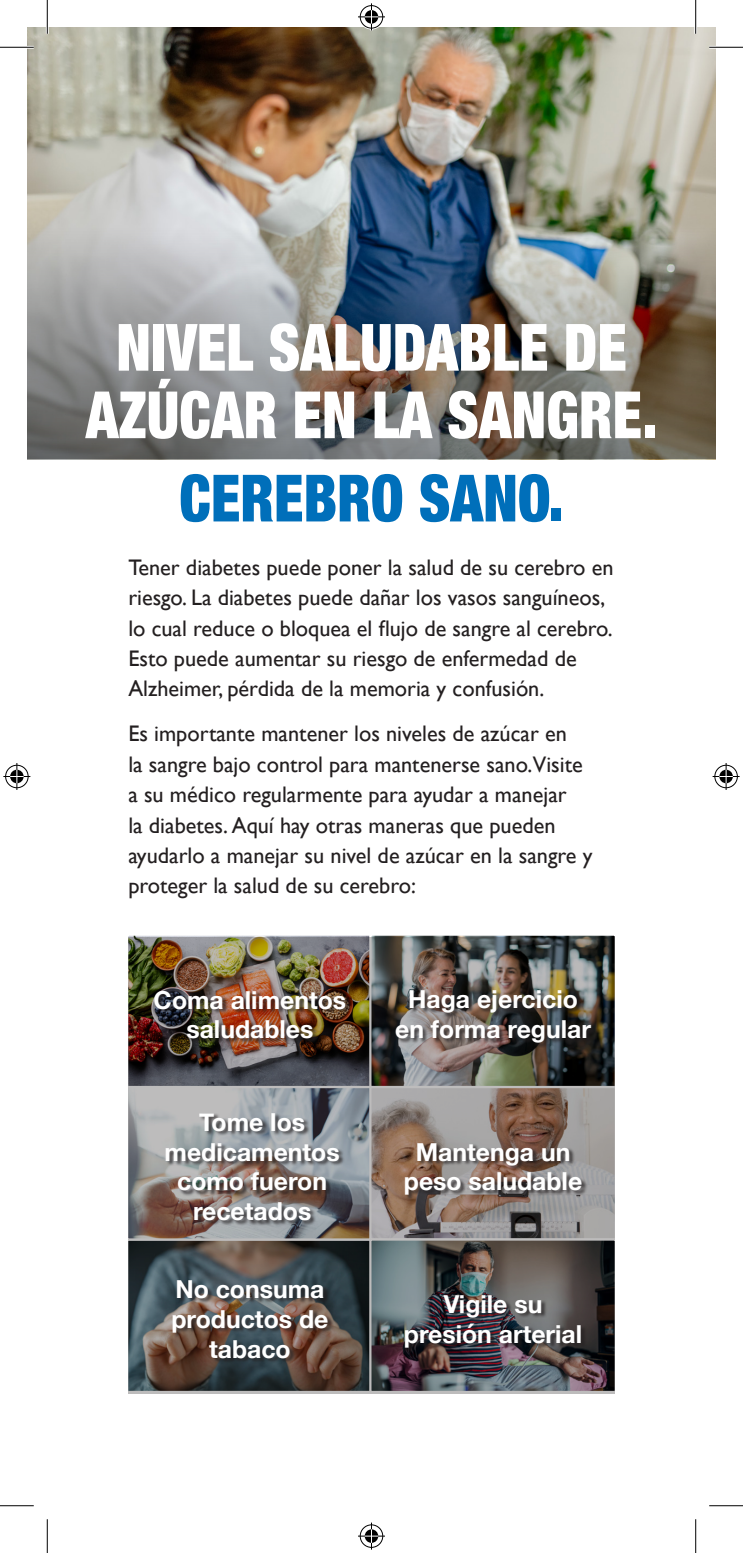
<style>
.page{position:relative;width:743px;height:1553px;background:#fff}
.page>*{position:absolute;margin:0;border:0;box-sizing:border-box;transform-origin:0 0}
.t1{font:900 condensed 65.25px/67.5px "Helvetica Neue";color:#fff;text-align:center;scale:.9 1}
.t2{font:900 condensed 65.25px "Helvetica Neue";color:#006fba;scale:.9 1}
.t3{font:700 24.75px/29.7px "Helvetica Neue";color:#fff;text-align:center}
.t4{font:22.5px/30.4px "Gill Sans";color:#231f20}
</style>
<div class="page">
<img style="left:27px;top:27px;width:689px;height:202px">
<img style="left:27px;top:229px;width:689px;height:230px">
<img style="left:128px;top:937px;width:486px;height:456px">
<div style="left:155px;top:990px;width:196px;height:55px;background:#231f20;opacity:.75"></div>
<div style="left:396px;top:990px;width:201px;height:58px;background:#231f20;opacity:.75"></div>
<div style="left:166px;top:1113px;width:179px;height:113px;background:#231f20;opacity:.75"></div>
<div style="left:405px;top:1143px;width:183px;height:57px;background:#231f20;opacity:.75"></div>
<div style="left:405px;top:1295px;width:182px;height:58px;background:#231f20;opacity:.75"></div>
<div style="left:173px;top:1281px;width:160px;height:82px;background:#231f20;opacity:.75"></div>
<hr style="left:0;top:46px;width:34px;height:3px;background:#fff">
<hr style="left:709px;top:46px;width:33px;height:3px;background:#fff">
<hr style="left:46px;top:0;width:3px;height:34px;background:#fff">
<hr style="left:694px;top:0;width:3px;height:34px;background:#fff">
<hr style="left:0;top:47px;width:34px;height:1px;background:#000">
<hr style="left:709px;top:47px;width:33px;height:1px;background:#000">
<hr style="left:0;top:1505px;width:34px;height:1px;background:#000">
<hr style="left:709px;top:1505px;width:33px;height:1px;background:#000">
<hr style="left:47px;top:0;width:1px;height:34px;background:#000">
<hr style="left:47px;top:1519px;width:1px;height:33px;background:#000">
<hr style="left:695px;top:0;width:1px;height:34px;background:#000">
<hr style="left:695px;top:1519px;width:1px;height:33px;background:#000">
<svg style="left:358px;top:3px;width:27px;height:27px"></svg>
<svg style="left:358px;top:1522px;width:27px;height:27px"></svg>
<svg style="left:3px;top:763px;width:27px;height:27px"></svg>
<svg style="left:712px;top:763px;width:27px;height:27px"></svg>
<p class="t1" style="left:86px;top:310px;width:636px">NIVEL SALUDABLE DE<br>AZÚCAR EN LA SANGRE.</p>
<p class="t2" style="left:179px;top:444px;width:428px">CEREBRO SANO.</p>
<p class="t4" style="left:128px;top:552px;width:486px">Tener diabetes puede poner la salud de su cerebro en riesgo. La diabetes puede dañar los vasos sanguíneos, lo cual reduce o bloquea el flujo de sangre al cerebro.<br>Esto puede aumentar su riesgo de enfermedad de Alzheimer, pérdida de la memoria y confusión.</p>
<p class="t4" style="left:128px;top:718px;width:465px">Es importante mantener los niveles de azúcar en<br>la sangre bajo control para mantenerse sano.Visite a su médico regularmente para ayudar a manejar<br>la diabetes. Aquí hay otras maneras que pueden ayudarlo a manejar su nivel de azúcar en la sangre y proteger la salud de su cerebro:</p>
<p class="t3" style="left:154px;top:985px;width:194px">Coma alimentos saludables</p>
<p class="t3" style="left:395px;top:985px;width:197px">Haga ejercicio en forma regular</p>
<p class="t3" style="left:165px;top:1107px;width:176px">Tome los medicamentos como fueron recetados</p>
<p class="t3" style="left:171px;top:1275px;width:158px">No consuma productos de tabaco</p>
<p class="t3" style="left:404px;top:1137px;width:180px">Mantenga un peso saludable</p>
<p class="t3" style="left:404px;top:1290px;width:180px">Vigile su presión arterial</p>
</div>
